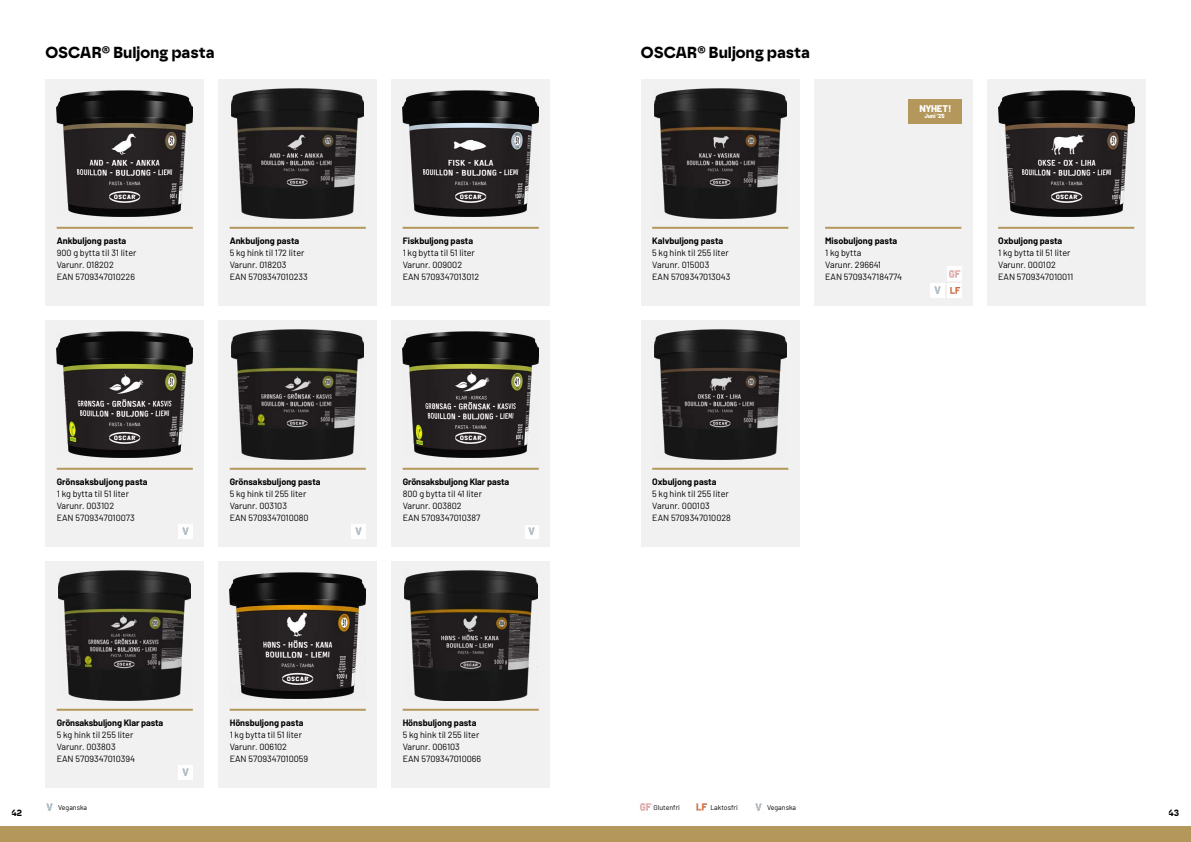
<style>
.page{position:relative;width:1191px;height:842px;background:#fff}
.page>*{position:absolute;margin:0;border:0;box-sizing:border-box;transform-origin:0 0}
.t1{font:700 16px "Safiro";color:#000}
.t2{font:800 9.7px "Barlow";letter-spacing:-.04em;color:#fff}
.t3{font:9px/12px "Barlow";color:#000}
.t4{font:700 9px "Barlow";color:#000}
.t5{font:700 9px "Safiro";color:#000}
.t6{font:7px "Barlow";color:#000}
.t7{font:800 5.9px "Barlow";color:#fff}
</style>
<div class="page">
<div style="left:0;top:827px;width:1191px;height:15px;background:#b4975a"></div>
<div style="left:45px;top:79px;width:159px;height:227px;background:#f1f1f2"></div>
<div style="left:218px;top:320px;width:159px;height:227px;background:#f1f1f2"></div>
<div style="left:814px;top:79px;width:158px;height:227px;background:#f1f1f2"></div>
<div style="left:218px;top:79px;width:159px;height:227px;background:#f1f1f2"></div>
<div style="left:391px;top:320px;width:159px;height:227px;background:#f1f1f2"></div>
<div style="left:218px;top:561px;width:159px;height:227px;background:#f1f1f2"></div>
<div style="left:391px;top:79px;width:159px;height:227px;background:#f1f1f2"></div>
<div style="left:45px;top:320px;width:159px;height:227px;background:#f1f1f2"></div>
<div style="left:641px;top:320px;width:158px;height:227px;background:#f1f1f2"></div>
<div style="left:391px;top:561px;width:159px;height:227px;background:#f1f1f2"></div>
<hr style="left:57px;top:227px;width:136px;height:2px;background:#b4975a">
<hr style="left:230px;top:468px;width:136px;height:2px;background:#b4975a">
<hr style="left:825px;top:227px;width:136px;height:2px;background:#b4975a">
<hr style="left:230px;top:227px;width:136px;height:2px;background:#b4975a">
<hr style="left:403px;top:468px;width:136px;height:2px;background:#b4975a">
<hr style="left:230px;top:709px;width:136px;height:2px;background:#b4975a">
<hr style="left:403px;top:227px;width:136px;height:2px;background:#b4975a">
<hr style="left:57px;top:468px;width:136px;height:2px;background:#b4975a">
<hr style="left:652px;top:468px;width:136px;height:2px;background:#b4975a">
<hr style="left:403px;top:709px;width:136px;height:2px;background:#b4975a">
<img style="left:57px;top:90px;width:136px;height:127px">
<img style="left:232px;top:329px;width:131px;height:131px">
<img style="left:232px;top:88px;width:131px;height:131px">
<img style="left:403px;top:331px;width:136px;height:127px">
<img style="left:230px;top:572px;width:136px;height:127px">
<img style="left:403px;top:90px;width:136px;height:127px">
<img style="left:57px;top:331px;width:136px;height:127px">
<img style="left:654px;top:329px;width:132px;height:131px">
<img style="left:405px;top:570px;width:132px;height:131px">
<div style="left:45px;top:561px;width:159px;height:227px;background:#f1f1f2"></div>
<hr style="left:57px;top:709px;width:136px;height:2px;background:#b4975a">
<img style="left:59px;top:570px;width:132px;height:131px">
<div style="left:641px;top:79px;width:158px;height:227px;background:#f1f1f2"></div>
<div style="left:986px;top:79px;width:159px;height:227px;background:#f1f1f2"></div>
<hr style="left:652px;top:227px;width:136px;height:2px;background:#b4975a">
<hr style="left:998px;top:227px;width:136px;height:2px;background:#b4975a">
<img style="left:654px;top:88px;width:132px;height:131px">
<img style="left:998px;top:90px;width:136px;height:127px">
<div style="left:907px;top:99px;width:54px;height:24px;background:#b4975a"></div>
<svg style="left:525px;top:525px;width:13px;height:13px"></svg>
<img style="left:351px;top:524px;width:15px;height:15px">
<img style="left:179px;top:524px;width:14px;height:15px">
<img style="left:179px;top:765px;width:14px;height:15px">
<div style="left:947px;top:283px;width:14px;height:15px;background:#fff"></div>
<img style="left:950px;top:287px;width:11px;height:7px">
<img style="left:947px;top:266px;width:14px;height:15px">
<img style="left:930px;top:283px;width:14px;height:15px">
<img style="left:46px;top:803px;width:7px;height:8px">
<img style="left:755px;top:803px;width:7px;height:8px">
<img style="left:696px;top:803px;width:11px;height:8px">
<img style="left:640px;top:803px;width:12px;height:8px">
<h1 class="t1" style="left:45px;top:43px;width:171px">OSCAR® Buljong pasta</h1>
<h1 class="t1" style="left:641px;top:43px;width:171px">OSCAR® Buljong pasta</h1>
<p class="t2" style="left:919px;top:101px;width:34px">NYHET!</p>
<p class="t7" style="left:924px;top:111px;width:22px">Juni ‘25</p>
<p class="t4" style="left:57px;top:234px;width:71px">Ankbuljong pasta</p>
<p class="t3" style="left:57px;top:246px;width:81px">900 g bytta til 31 liter<br>Varunr. 018202<br>EAN 5709347010226</p>
<p class="t4" style="left:230px;top:234px;width:71px">Ankbuljong pasta</p>
<p class="t3" style="left:230px;top:246px;width:80px">5 kg hink til 172 liter<br>Varunr. 018203<br>EAN 5709347010233</p>
<p class="t4" style="left:403px;top:234px;width:72px">Fiskbuljong pasta</p>
<p class="t3" style="left:403px;top:246px;width:78px">1 kg bytta til 51 liter<br>Varunr. 009002<br>EAN 5709347013012</p>
<p class="t4" style="left:652px;top:234px;width:73px">Kalvbuljong pasta</p>
<p class="t3" style="left:652px;top:246px;width:80px">5 kg hink til 255 liter<br>Varunr. 015003<br>EAN 5709347013043</p>
<p class="t4" style="left:825px;top:234px;width:74px">Misobuljong pasta</p>
<p class="t3" style="left:825px;top:246px;width:79px">1 kg bytta<br>Varunr. 296641<br>EAN 5709347184774</p>
<p class="t4" style="left:998px;top:234px;width:66px">Oxbuljong pasta</p>
<p class="t3" style="left:998px;top:246px;width:77px">1 kg bytta til 51 liter<br>Varunr. 000102<br>EAN 5709347010011</p>
<p class="t4" style="left:57px;top:475px;width:92px">Grönsaksbuljong pasta</p>
<p class="t3" style="left:57px;top:487px;width:80px">1 kg bytta til 51 liter<br>Varunr. 003102<br>EAN 5709347010073</p>
<p class="t4" style="left:230px;top:475px;width:92px">Grönsaksbuljong pasta</p>
<p class="t3" style="left:230px;top:487px;width:80px">5 kg hink til 255 liter<br>Varunr. 003103<br>EAN 5709347010080</p>
<p class="t4" style="left:57px;top:716px;width:108px">Grönsaksbuljong Klar pasta</p>
<p class="t3" style="left:57px;top:728px;width:80px">5 kg hink til 255 liter<br>Varunr. 003803<br>EAN 5709347010394</p>
<p class="t4" style="left:230px;top:716px;width:75px">Hönsbuljong pasta</p>
<p class="t3" style="left:230px;top:728px;width:80px">1 kg bytta til 51 liter<br>Varunr. 006102<br>EAN 5709347010059</p>
<p class="t4" style="left:403px;top:475px;width:108px">Grönsaksbuljong Klar pasta</p>
<p class="t3" style="left:403px;top:487px;width:81px">800 g bytta til 41 liter<br>Varunr. 003802<br>EAN 5709347010387</p>
<p class="t4" style="left:403px;top:716px;width:75px">Hönsbuljong pasta</p>
<p class="t3" style="left:403px;top:728px;width:80px">5 kg hink til 255 liter<br>Varunr. 006103<br>EAN 5709347010066</p>
<p class="t4" style="left:652px;top:475px;width:66px">Oxbuljong pasta</p>
<p class="t3" style="left:652px;top:487px;width:80px">5 kg hink til 255 liter<br>Varunr. 000103<br>EAN 5709347010028</p>
<p class="t6" style="left:58px;top:802px;width:30px">Veganska</p>
<p class="t6" style="left:653px;top:802px;width:28px">Glutenfri</p>
<p class="t6" style="left:710px;top:802px;width:29px">Laktosfri</p>
<p class="t6" style="left:767px;top:802px;width:30px">Veganska</p>
<p class="t5" style="left:12px;top:807px;width:12px">42</p>
<p class="t5" style="left:1168px;top:807px;width:12px">43</p>
</div>
